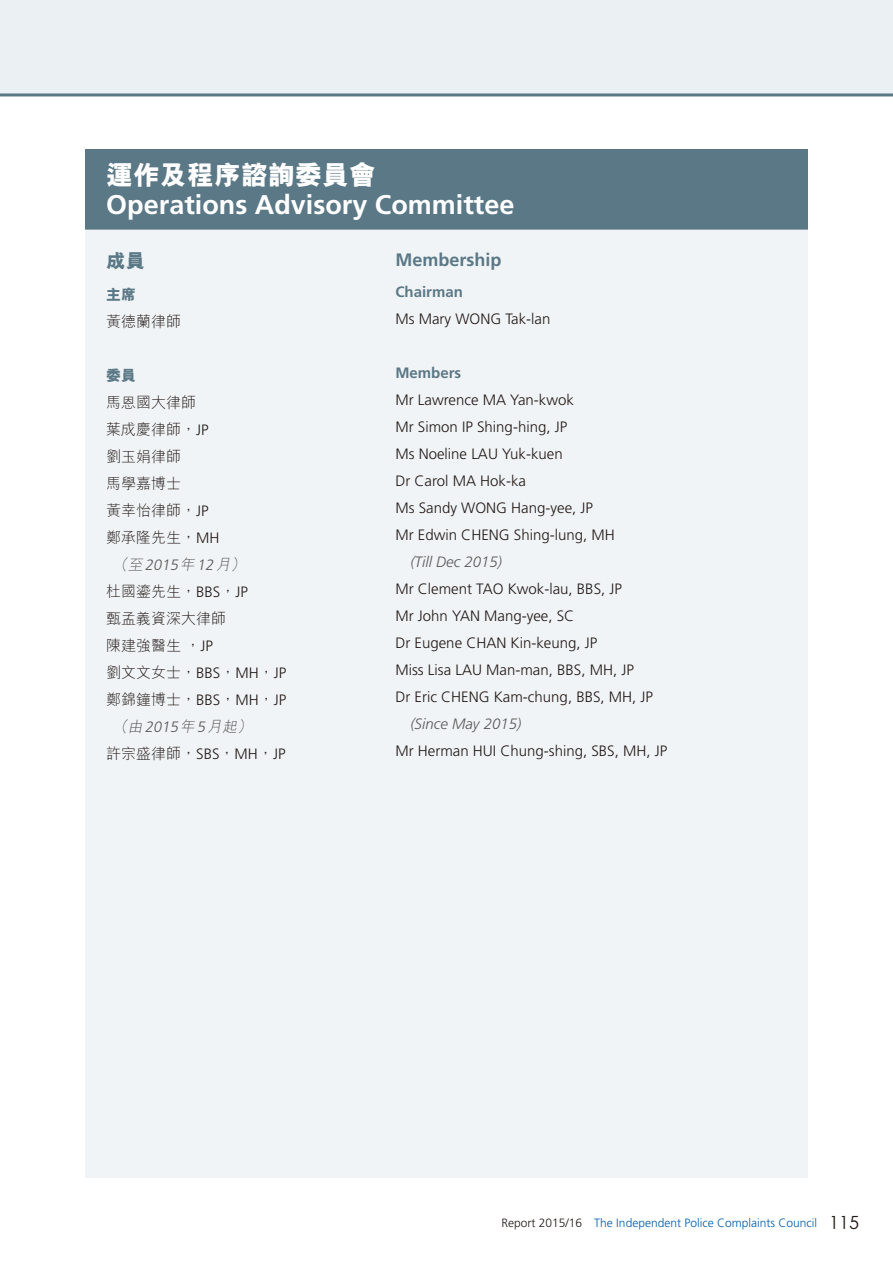
<style>
.page{position:relative;width:893px;height:1263px;background:#fff}
.page>*{position:absolute;margin:0;border:0;box-sizing:border-box;transform-origin:0 0}
.t1{font:700 27px "Frutiger LT Std";color:#fff}
.t2{font:800 27px "M Hei HK";color:#fff}
.t3{font:800 19.5px "M Hei HK";color:#5b7886}
.t4{font:700 18px "Frutiger LT Std";color:#5b7886}
.t5{font:300 15px/27px "Frutiger LT Std";color:#231916}
.t6{font:300 15px/27px "M Hei HK";color:#231916}
.t7{font:italic 300 15px "Frutiger LT Std";color:#595857}
.t8{font:700 15px "Frutiger LT Std";color:#5b7886}
.t9{font:italic 300 15px "Frutiger LT Std";color:#595857}
.t10{font:italic 300 15px "M Hei HK";color:#595857}
.t11{font:800 15px "M Hei HK";color:#5b7886}
.t12{font:300 12px "Frutiger LT Std";color:#005dad}
.s1{font-family:"Frutiger LT Std"}
.s2{font-family:"M Hei HK"}
.s3{color:#231916}
.s4{font-family:"ST Heiti TC";font-size:18px;color:#231916}
</style>
<div class="page">
<div style="left:85px;top:149px;width:723px;height:81px;background:#5b7886"></div>
<div style="left:85px;top:230px;width:723px;height:948px;background:#f0f4f6"></div>
<div style="left:0;top:0;width:893px;height:95px;background:#ebf0f3"></div>
<hr style="left:0;top:93px;width:893px;height:3px;background:#5b7886">
<h1 class="t2" style="left:106px;top:162px;width:271px">運作及程序諮詢委員會</h1>
<h1 class="t1" style="left:106px;top:189px;width:410px">Operations Advisory Committee</h1>
<h2 class="t3" style="left:106px;top:251px;width:40px">成員</h2>
<p class="t11" style="left:106px;top:286px;width:31px">主席</p>
<p class="t6" style="left:106px;top:307px;width:76px">黃德蘭律師</p>
<p class="t4" style="left:395px;top:249px;width:108px">Membership</p>
<p class="t8" style="left:395px;top:283px;width:69px">Chairman</p>
<p class="t5" style="left:395px;top:306px;width:156px">Ms Mary WONG Tak-lan</p>
<p class="t8" style="left:395px;top:364px;width:67px">Members</p>
<p class="t5" style="left:395px;top:387px;width:221px">Mr Lawrence MA Yan-kwok<br>Mr Simon IP Shing-hing, JP<br>Ms Noeline LAU Yuk-kuen<br>Dr Carol MA Hok-ka<br>Ms Sandy WONG Hang-yee, JP<br>Mr Edwin CHENG Shing-lung, MH</p>
<p class="t7" style="left:410px;top:553px;width:93px">(Till Dec 2015)</p>
<p class="t5" style="left:395px;top:576px;width:259px">Mr Clement TAO Kwok-lau, BBS, JP<br>Mr John YAN Mang-yee, SC<br>Dr Eugene CHAN Kin-keung, JP<br>Miss Lisa LAU Man-man, BBS, MH, JP<br>Dr Eric CHENG Kam-chung, BBS, MH, JP</p>
<p class="t7" style="left:410px;top:715px;width:112px">(Since May 2015)</p>
<p class="t5" style="left:395px;top:738px;width:273px">Mr Herman HUI Chung-shing, SBS, MH, JP</p>
<p class="t11" style="left:106px;top:367px;width:31px">委員</p>
<p class="t6" style="left:106px;top:388px;width:115px">馬恩國大律師<br>葉成慶律師，<span class="s1">JP</span>劉玉娟律師<br>馬學嘉博士<br>黃幸怡律師，<span class="s1">JP</span>鄭承隆先生，<span class="s1">MH</span></p>
<p class="t9" style="left:113px;top:556px;width:137px"><span class="s2">（至</span>2015<span class="s2">年</span>12<span class="s2">月）</span></p>
<p class="t6" style="left:106px;top:577px;width:143px">杜國鎏先生，<span class="s1">BBS</span>，<span class="s1">JP</span></p>
<p class="t6" style="left:106px;top:604px;width:121px">甄孟義資深大律師</p>
<p class="t6" style="left:106px;top:631px;width:108px">陳建強醫生，<span class="s1">JP</span></p>
<p class="t6" style="left:106px;top:658px;width:182px">劉文文女士，<span class="s1">BBS</span>，<span class="s1">MH</span>，<span class="s1">JP</span></p>
<p class="t6" style="left:106px;top:685px;width:182px">鄭錦鐘博士，<span class="s1">BBS</span>，<span class="s1">MH</span>，<span class="s1">JP</span></p>
<p class="t10" style="left:113px;top:718px;width:143px">（由<span class="s1">2015</span>年<span class="s1">5</span>月起）</p>
<p class="t6" style="left:106px;top:739px;width:181px">許宗盛律師，<span class="s1">SBS</span>，<span class="s1">MH</span>，<span class="s1">JP</span></p>
<p class="t12" style="left:502px;top:1215px;width:359px"><span class="s3">Report 2015/16</span> The Independent Police Complaints Council <span class="s4">115</span></p>
</div>
